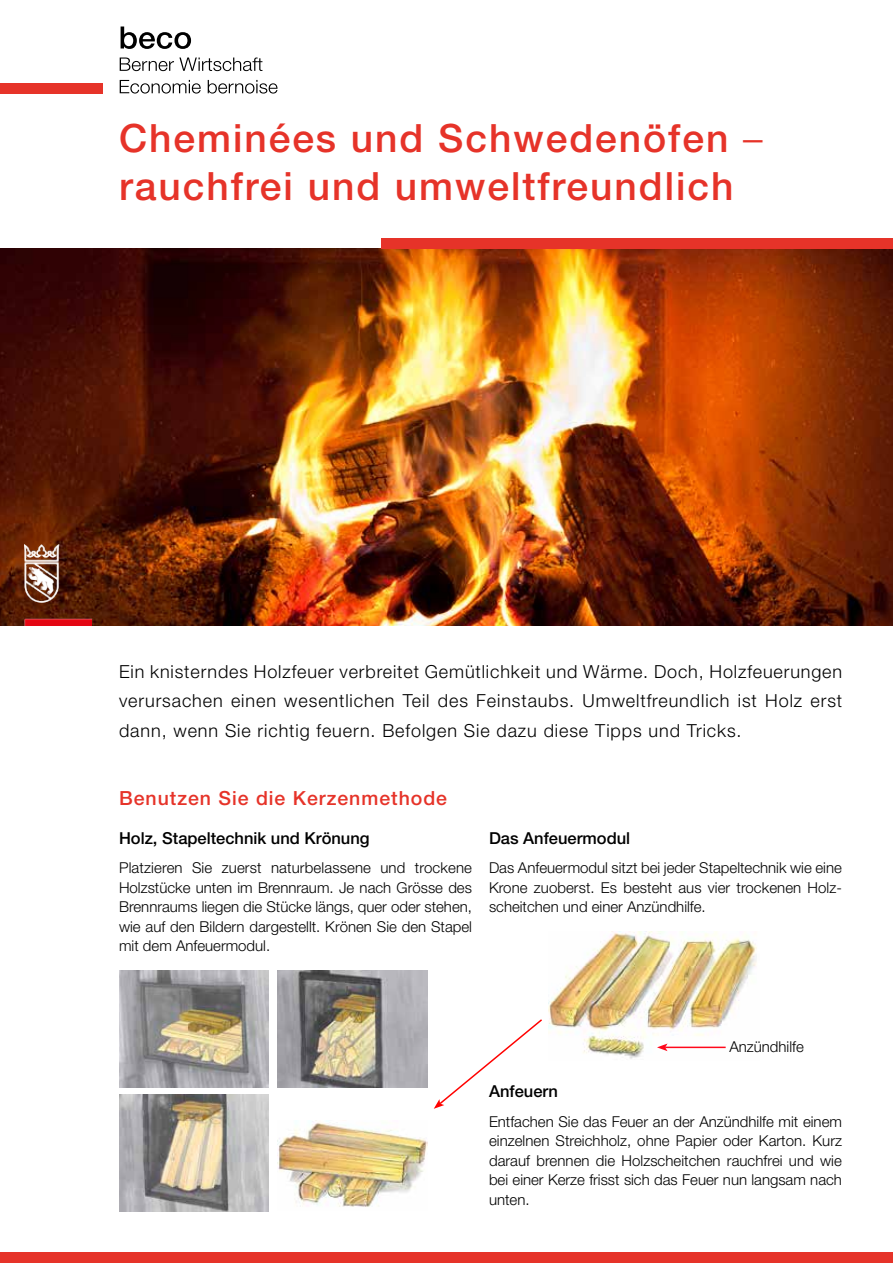
<style>
.page{position:relative;width:893px;height:1263px;background:#fff}
.page>*{position:absolute;margin:0;border:0;box-sizing:border-box;transform-origin:0 0}
.t1{font:500 39px/48.8px "Helvetica Neue";letter-spacing:.05em;color:#e63329}
.t2{font:500 19.5px "Helvetica Neue";letter-spacing:.05em;color:#e63329}
.t3{font:300 18px/29.2px "Helvetica Neue";letter-spacing:.05em;color:#000;text-align:justify}
.t4{font:500 16.5px "Helvetica Neue";color:#000}
.t5{font:300 15px/19.5px "Helvetica Neue";color:#000;text-align:justify}
.s1{font-weight:300}
</style>
<div class="page">
<svg style="left:120px;top:80px;width:158px;height:14px"></svg>
<svg style="left:120px;top:58px;width:142px;height:13px"></svg>
<svg style="left:121px;top:27px;width:70px;height:22px"></svg>
<div style="left:0;top:83px;width:102px;height:11px;background:#e63329"></div>
<img style="left:0;top:249px;width:893px;height:376px">
<img style="left:549px;top:932px;width:208px;height:127px">
<div style="left:381px;top:238px;width:512px;height:11px;background:#e63329"></div>
<hr style="left:665px;top:1046px;width:61px;height:2px;background:#ff081b">
<svg style="left:657px;top:1043px;width:10px;height:8px"></svg>
<div style="left:0;top:1252px;width:893px;height:11px;background:#e63329"></div>
<img style="left:278px;top:971px;width:149px;height:117px">
<img style="left:278px;top:1120px;width:149px;height:87px">
<img style="left:119px;top:971px;width:150px;height:117px">
<img style="left:119px;top:1095px;width:150px;height:117px">
<img style="left:25px;top:544px;width:67px;height:81px">
<svg style="left:434px;top:1019px;width:108px;height:90px"></svg>
<h1 class="t1" style="left:119px;top:113px;width:645px">Cheminées und Schwedenöfen <span class="s1">– </span>rauchfrei und umweltfreundlich</h1>
<p class="t3" style="left:119px;top:657px;width:725px">Ein knisterndes Holzfeuer verbreitet Gemütlichkeit und Wärme. Doch, Holzfeuerungen verursachen einen wesentlichen Teil des Feinstaubs. Umweltfreundlich ist Holz erst dann, wenn Sie richtig feuern. Befolgen Sie dazu diese Tipps und Tricks.</p>
<h2 class="t2" style="left:119px;top:786px;width:330px">Benutzen Sie die Kerzenmethode</h2>
<p class="t4" style="left:119px;top:828px;width:252px">Holz, Stapeltechnik und Krönung</p>
<p class="t5" style="left:119px;top:858px;width:354px">Platzieren Sie zuerst naturbelassene und trockene Holzstücke unten im Brennraum. Je nach Grösse des Brennraums liegen die Stücke längs, quer oder stehen, wie auf den Bildern dargestellt. Krönen Sie den Stapel mit dem Anfeuermodul.</p>
<p class="t4" style="left:489px;top:828px;width:143px">Das Anfeuermodul</p>
<p class="t5" style="left:489px;top:858px;width:354px">Das Anfeuermodul sitzt bei jeder Stapeltechnik wie eine Krone zuoberst. Es besteht aus vier trockenen Holz&shy;scheitchen und einer Anzündhilfe.</p>
<p class="t5" style="left:729px;top:1037px;width:76px">Anzündhilfe</p>
<p class="t4" style="left:489px;top:1082px;width:71px">Anfeuern</p>
<p class="t5" style="left:489px;top:1111px;width:355px">Entfachen Sie das Feuer an der Anzündhilfe mit einem einzelnen Streichholz, ohne Papier oder Karton. Kurz darauf brennen die Holzscheitchen rauchfrei und wie bei einer Kerze frisst sich das Feuer nun langsam nach unten.</p>
</div>
